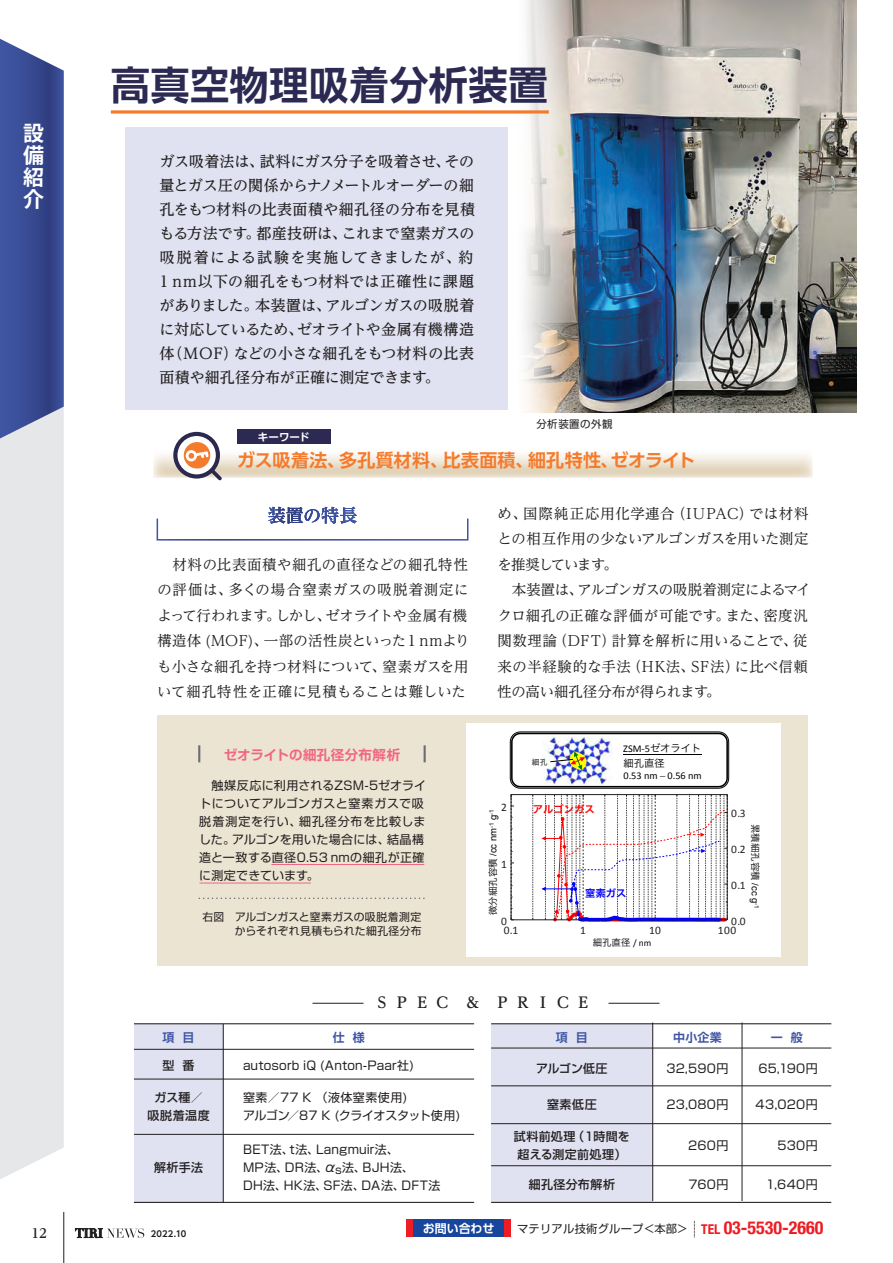
<style>
.page{position:relative;width:893px;height:1263px;background:#fff}
.page>*{position:absolute;margin:0;border:0;box-sizing:border-box;transform-origin:0 0}
.t1{font:700 39.3px "UD Shin Go Pro De";letter-spacing:.015em;color:#2c2a53}
.t2{font:700 21px/22px "Koz Go Pr 6 N";color:#fff;text-align:justify}
.t3{font:700 18px "UD Shin Go Pro De";letter-spacing:.01em;color:#f47b2c}
.t4{font:500 15px/24px "UD Reimin Pro";letter-spacing:.01em;color:#231f20;text-align:justify}
.t5{font:700 15px "UD Reimin Pro";color:#231f20}
.t6{font:14.4px/25.5px "UD Reimin Pro";letter-spacing:.01em;color:#231f20}
.t7{font:700 13.5px "Shin Go Pro De";letter-spacing:.02em;color:#f16682}
.t8{font:700 12.75px "UD Reimin Pro";color:#231f20}
.t9{font:12px/18px "Shin Go Pro";letter-spacing:.02em;color:#231f20}
.t10{font:500 12px/18px "Shin Go Pro";letter-spacing:.03em;color:#231f20;text-align:center}
.t11{font:700 12px "Shin Go Pro De";color:#3f56a5}
.t12{font:700 12px "UD Shin Go Pro De";letter-spacing:-.005em;color:#fff}
.t13{font:11.4px "Calibri";color:#231f20}
.t14{font:11.25px "Shin Go Pro";letter-spacing:.025em;color:#231f20}
.t15{font:10.8px/14.1px "Shin Go Pro";letter-spacing:.02em;color:#231f20}
.t16{font:10.5px "Shin Go Pro";letter-spacing:.04em;color:#231f20}
.t17{font:700 10.5px "UD Shin Go Pro De";letter-spacing:-.005em;color:#fff}
.t18{font:10.35px "Calibri";color:#000}
.t19{font:10.35px "Hiragino Sans W6";color:#f00}
.t20{font:10.35px "Hiragino Sans W3";color:#000}
.t21{font:10.35px "Hiragino Sans W6";color:#00f}
.t22{font:9.45px "Hiragino Sans W3";color:#000}
.t23{font:700 8.4px "UD Shin Go Pro De";letter-spacing:.005em;color:#231f20}
.t24{font:7.8px "Hiragino Sans W3";color:#000}
.s1{font-family:"Arial"}
.s2{font-family:"Hiragino Sans W3"}
.s3{font-family:"Times New Roman"}
.s4{font-family:"Calibri"}
.s5{font-size:12.6px}
.s6{font-family:"Helvetica Neue";font-weight:700;font-stretch:condensed;font-size:13.5px;color:#ee1d23}
.s7{font-family:"Helvetica Neue";font-weight:700;font-stretch:condensed;font-size:18px;color:#ee1d23}
</style>
<div class="page">
<div style="left:0;top:438px;width:64px;height:741px;background:#e6e7e9"></div>
<svg style="left:0;top:39px;width:64px;height:399px;background:#46579b"></svg>
<div style="left:157px;top:715px;width:651px;height:251px;background:#ece4d2"></div>
<div style="left:466px;top:723px;width:315px;height:234px;background:#fff"></div>
<div style="left:134px;top:1024px;width:89px;height:178px;background:#e0e2f1"></div>
<div style="left:491px;top:1024px;width:162px;height:178px;background:#e0e2f1"></div>
<div style="left:125px;top:128px;width:383px;height:282px;background:#e0e2f1"></div>
<svg style="left:153px;top:450px;width:659px;height:27px"></svg>
<svg style="left:268px;top:507px;width:89px;height:17px"></svg>
<div style="left:157px;top:518px;width:311px;height:23px;border:2px solid #fff"></div>
<img style="left:570px;top:0;width:287px;height:412px">
<svg style="left:524px;top:0;width:46px;height:413px"></svg>
<div style="left:237px;top:429px;width:94px;height:15px;background:#2c2a53"></div>
<svg style="left:175px;top:434px;width:43px;height:42px"></svg>
<div style="left:173px;top:432px;width:47px;height:47px;border:4px solid #2c294f;border-radius:50%"></div>
<svg style="left:183px;top:441px;width:42px;height:40px"></svg>
<hr style="left:491px;top:1048px;width:340px;height:1px;background:#231f20">
<hr style="left:491px;top:1023px;width:340px;height:1px;background:#231f20">
<hr style="left:491px;top:1202px;width:340px;height:1px;background:#231f20">
<hr style="left:134px;top:1023px;width:340px;height:1px;background:#231f20">
<hr style="left:134px;top:1202px;width:340px;height:1px;background:#231f20">
<hr style="left:134px;top:1049px;width:340px;height:1px;background:#231f20">
<hr style="left:491px;top:1085px;width:340px;height:1px;background:#231f20">
<hr style="left:134px;top:1079px;width:340px;height:1px;background:#231f20">
<hr style="left:134px;top:1134px;width:340px;height:1px;background:#231f20">
<hr style="left:491px;top:1123px;width:340px;height:1px;background:#231f20">
<hr style="left:491px;top:1165px;width:340px;height:1px;background:#231f20">
<div style="left:410px;top:1219px;width:101px;height:17px;background:#18469d"></div>
<div style="left:406px;top:1219px;width:7px;height:17px;background:#ee1d23"></div>
<div style="left:504px;top:1219px;width:7px;height:17px;background:#ee1d23"></div>
<svg style="left:694px;top:1221px;width:1px;height:16px"></svg>
<hr style="left:223px;top:1024px;width:1px;height:178px;background:#231f20">
<hr style="left:652px;top:1022px;width:1px;height:179px;background:#231f20">
<hr style="left:742px;top:1022px;width:1px;height:179px;background:#231f20">
<svg style="left:111px;top:110px;width:438px;height:4px;background:#f59556"></svg>
<hr style="left:312px;top:1003px;width:51px;height:1px;background:#231f20">
<hr style="left:608px;top:1003px;width:51px;height:1px;background:#231f20">
<svg style="left:424px;top:745px;width:2px;height:17px"></svg>
<svg style="left:198px;top:745px;width:2px;height:17px"></svg>
<svg style="left:199px;top:897px;width:226px;height:2px"></svg>
<hr style="left:271px;top:864px;width:153px;height:1px;background:#f16682">
<hr style="left:199px;top:883px;width:112px;height:1px;background:#f16682">
<svg style="left:510px;top:731px;width:219px;height:190px"></svg>
<hr style="left:64px;top:1212px;width:1px;height:51px;background:#231f20">
<svg style="left:75px;top:1228px;width:69px;height:10px"></svg>
<p class="t2" style="left:23px;top:122px;width:22px">設備紹介</p>
<p class="t1" style="left:111px;top:53px;width:438px">高真空物理吸着分析装置</p>
<p class="t4" style="left:159px;top:149px;width:317px">ガス吸着法は、試料にガス分子を吸着させ、その量とガス圧の関係からナノメートルオーダーの細孔をもつ材料の比表面積や細孔径の分布を見積もる方法です。都産技研は、これまで窒素ガスの吸脱着による試験を実施してきましたが、約1 nm以下の細孔をもつ材料では正確性に課題がありました。本装置は、アルゴンガスの吸脱着に対応しているため、ゼオライトや金属有機構造体（MOF）などの小さな細孔をもつ材料の比表面積や細孔径分布が正確に測定できます。</p>
<p class="t17" style="left:258px;top:428px;width:53px">キーワード</p>
<p class="t16" style="left:536px;top:415px;width:78px">分析装置の外観</p>
<p class="t3" style="left:237px;top:445px;width:460px">ガス吸着法、多孔質材料、比表面積、細孔特性、ゼオライト</p>
<p class="t6" style="left:157px;top:551px;width:314px">　材料の比表面積や細孔の直径などの細孔特性の評価は、多くの場合窒素ガスの吸脱着測定によって行われます。しかし、ゼオライトや金属有機構造体 (MOF)、一部の活性炭といった1 nmよりも小さな細孔を持つ材料について、窒素ガスを用いて細孔特性を正確に見積もることは難しいた</p>
<p class="t7" style="left:224px;top:744px;width:178px">ゼオライトの細孔径分布解析</p>
<p class="t9" style="left:199px;top:775px;width:228px">　触媒反応に利用されるZSM-5ゼオライトについてアルゴンガスと窒素ガスで吸脱着測定を行い、細孔径分布を比較しました。アルゴンを用いた場合には、結晶構造と一致する直径0.53 nmの細孔が正確に測定できています。</p>
<p class="t15" style="left:202px;top:908px;width:221px">右図 アルゴンガスと窒素ガスの吸脱着測定　　 からそれぞれ見積もられた細孔径分布</p>
<p class="t6" style="left:497px;top:500px;width:315px">め、国際純正応用化学連合（IUPAC）では材料との相互作用の少ないアルゴンガスを用いた測定を推奨しています。<br>　本装置は、アルゴンガスの吸脱着測定によるマイクロ細孔の正確な評価が可能です。また、密度汎関数理論（DFT）計算を解析に用いることで、従来の半経験的な手法（HK法、SF法）に比べ信頼性の高い細孔径分布が得られます。</p>
<p class="t13" style="left:501px;top:800px;width:7px">$</p>
<p class="t22" style="left:485px;top:915px;width:108px;rotate:-90deg">微分細孔容積 <span class="s1">/cc nm</span><sup>-1</sup> <span class="s1">g</span><sup>-1</sup></p>
<p class="t13" style="left:501px;top:857px;width:7px">#</p>
<p class="t24" style="left:532px;top:755px;width:17px">細孔</p>
<p class="t19" style="left:533px;top:799px;width:63px">アルゴンガス</p>
<p class="t18" style="left:623px;top:742px;width:80px">%&amp;'()<span class="s2">ゼオライト</span></p>
<p class="t20" style="left:623px;top:754px;width:43px">細孔直径</p>
<p class="t18" style="left:623px;top:769px;width:80px">*+),"#$"<span class="s3">–</span>"*+)-"#$</p>
<p class="t21" style="left:585px;top:883px;width:43px">窒素ガス</p>
<p class="t13" style="left:731px;top:806px;width:16px">!"%</p>
<p class="t22" style="left:764px;top:824px;width:86px;rotate:90deg">累積細孔容積 <span class="s1">/cc g</span><sup>-1</sup></p>
<p class="t13" style="left:731px;top:842px;width:16px">!"$</p>
<p class="t13" style="left:731px;top:878px;width:16px">!"#</p>
<p class="t13" style="left:501px;top:914px;width:7px">!</p>
<p class="t13" style="left:731px;top:914px;width:16px">!"!</p>
<p class="t13" style="left:504px;top:923px;width:16px">!"#</p>
<p class="t13" style="left:580px;top:923px;width:7px">#</p>
<p class="t13" style="left:649px;top:923px;width:14px">#!</p>
<p class="t13" style="left:718px;top:923px;width:20px">#!!</p>
<p class="t22" style="left:593px;top:934px;width:60px">細孔直径 <span class="s4">!"#$</span></p>
<p class="t11" style="left:163px;top:1027px;width:33px">項 目</p>
<p class="t10" style="left:163px;top:1055px;width:33px">型 番</p>
<p class="t10" style="left:147px;top:1087px;width:64px">ガス種／吸脱着温度</p>
<p class="t10" style="left:154px;top:1157px;width:51px">解析手法</p>
<p class="t5" style="left:374px;top:990px;width:218px">Ｓ Ｐ Ｅ Ｃ　＆　Ｐ Ｒ Ｉ Ｃ Ｅ</p>
<p class="t11" style="left:333px;top:1027px;width:33px">仕 様</p>
<p class="t9" style="left:243px;top:1055px;width:172px">autosorb iQ (Anton-Paar社)</p>
<p class="t9" style="left:243px;top:1087px;width:219px">窒素／77 K （液体窒素使用)<br>アルゴン／87 K (クライオスタット使用)</p>
<p class="t9" style="left:243px;top:1139px;width:199px">BET法、t法、Langmuir法、<br>MP法、DR法、<span class="s5">α</span><sub>s</sub>法、BJH法、<br>DH法、HK法、SF法、DA法、DFT法</p>
<p class="t11" style="left:556px;top:1027px;width:33px">項 目</p>
<p class="t10" style="left:536px;top:1058px;width:73px">アルゴン低圧</p>
<p class="t10" style="left:547px;top:1094px;width:51px">窒素低圧</p>
<p class="t10" style="left:514px;top:1126px;width:117px;text-align:left">試料前処理（１時間を超える測定前処理）</p>
<p class="t10" style="left:529px;top:1173px;width:88px">細孔径分布解析</p>
<p class="t11" style="left:673px;top:1027px;width:50px">中小企業</p>
<p class="t9" style="left:666px;top:1058px;width:64px">32,590円</p>
<p class="t9" style="left:666px;top:1094px;width:63px">23,080円</p>
<p class="t9" style="left:688px;top:1134px;width:42px">260円</p>
<p class="t9" style="left:688px;top:1173px;width:41px">760円</p>
<p class="t11" style="left:771px;top:1027px;width:33px">一 般</p>
<p class="t9" style="left:758px;top:1058px;width:61px">65,190円</p>
<p class="t9" style="left:756px;top:1094px;width:64px">43,020円</p>
<p class="t9" style="left:777px;top:1134px;width:42px">530円</p>
<p class="t9" style="left:766px;top:1173px;width:53px">1,640円</p>
<p class="t8" style="left:32px;top:1222px;width:17px">12</p>
<p class="t23" style="left:151px;top:1227px;width:37px">2022.10</p>
<p class="t12" style="left:423px;top:1218px;width:73px">お問い合わせ</p>
<p class="t14" style="left:517px;top:1220px;width:308px">マテリアル技術グループ＜本部＞ <span class="s6">TEL</span> <span class="s7">03-5530-2660</span></p>
</div>
